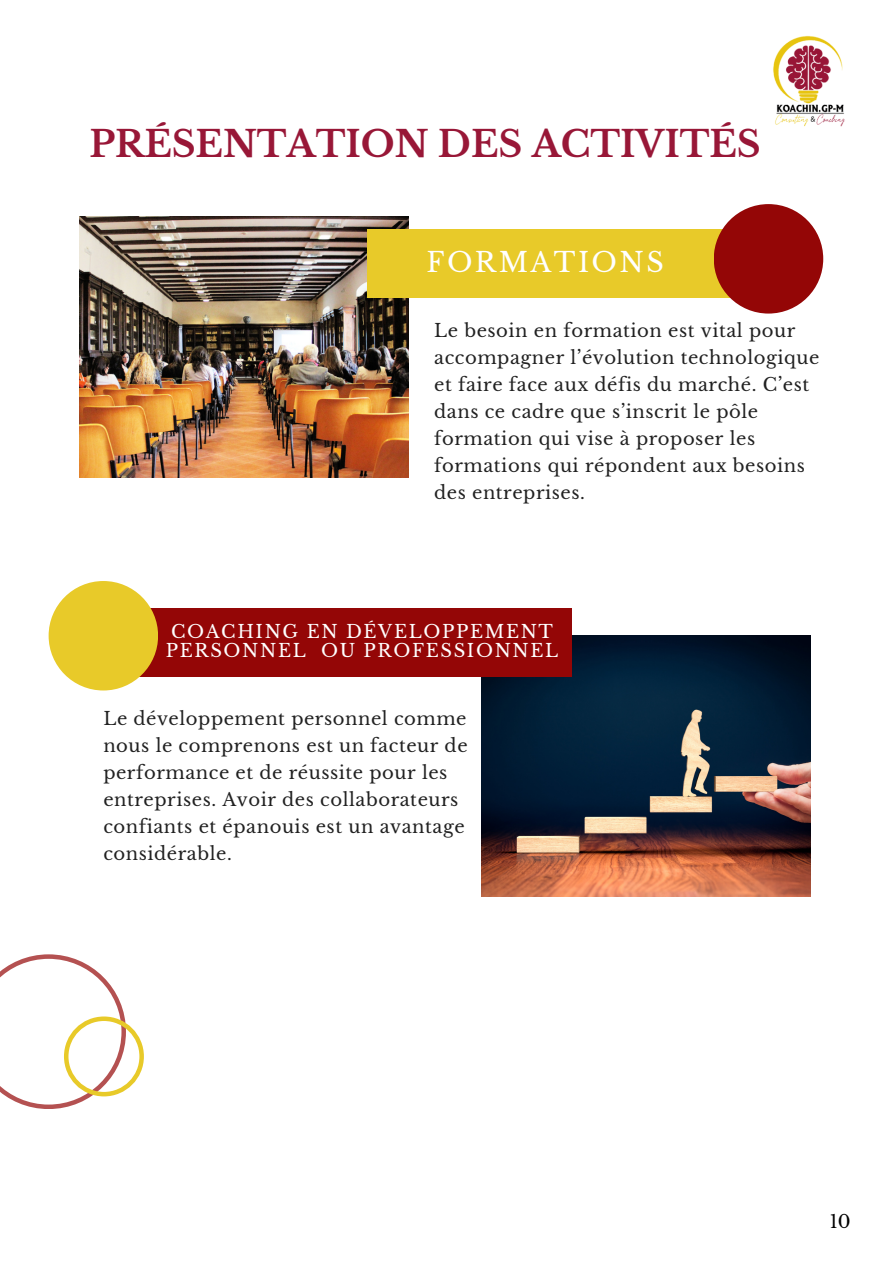
<style>
.page{position:relative;width:893px;height:1264px;background:#fff}
.page>*{position:absolute;margin:0;border:0;box-sizing:border-box;transform-origin:0 0}
.t1{font:700 36px "Libre Baskerville";color:#981737}
.t2{font:27.75px "Libre Baskerville";letter-spacing:.08em;color:#fff}
.t3{font:27px "Libre Baskerville";letter-spacing:.09em;color:#fff}
.t4{font:18px/27px "Libre Baskerville";letter-spacing:.03em;color:#212121}
.t5{font:18px/19.2px "Libre Baskerville";letter-spacing:.09em;color:#fff}
.t6{font:18px "Libre Baskerville";color:#000}
</style>
<div class="page">
<img style="left:80px;top:217px;width:328px;height:261px">
<img style="left:481px;top:635px;width:329px;height:261px">
<div style="left:367px;top:229px;width:414px;height:69px;background:#e8ca29"></div>
<div style="left:713px;top:204px;width:110px;height:109px;background:#940606;border-radius:50%"></div>
<div style="left:122px;top:608px;width:449px;height:69px;background:#940606"></div>
<div style="left:49px;top:581px;width:109px;height:109px;background:#e8ca29;border-radius:50%"></div>
<svg style="left:0;top:954px;width:144px;height:154px"></svg>
<img style="left:773px;top:35px;width:72px;height:92px">
<p class="t1" style="left:89px;top:122px;width:673px">PRÉSENTATION DES ACTIVITÉS</p>
<h1 class="t2" style="left:491px;top:236px;width:162px">GESTION</h1>
<p class="t3" style="left:426px;top:246px;width:239px">FORMATIONS</p>
<h2 class="t4" style="left:434px;top:317px;width:386px">Le besoin en formation est vital pour accompagner l’évolution technologique et faire face aux défis du marché. C’est dans ce cadre que s’inscrit le pôle formation qui vise à proposer les formations qui répondent aux besoins des entreprises.</h2>
<h3 class="t5" style="left:166px;top:622px;width:394px">COACHING EN DÉVELOPPEMENT<br>PERSONNEL OU PROFESSIONNEL</h3>
<h2 class="t4" style="left:103px;top:705px;width:366px">Le développement personnel comme nous le comprenons est un facteur de performance et de réussite pour les entreprises. Avoir des collaborateurs confiants et épanouis est un avantage considérable.</h2>
<p class="t6" style="left:829px;top:1210px;width:22px">10</p>
</div>
